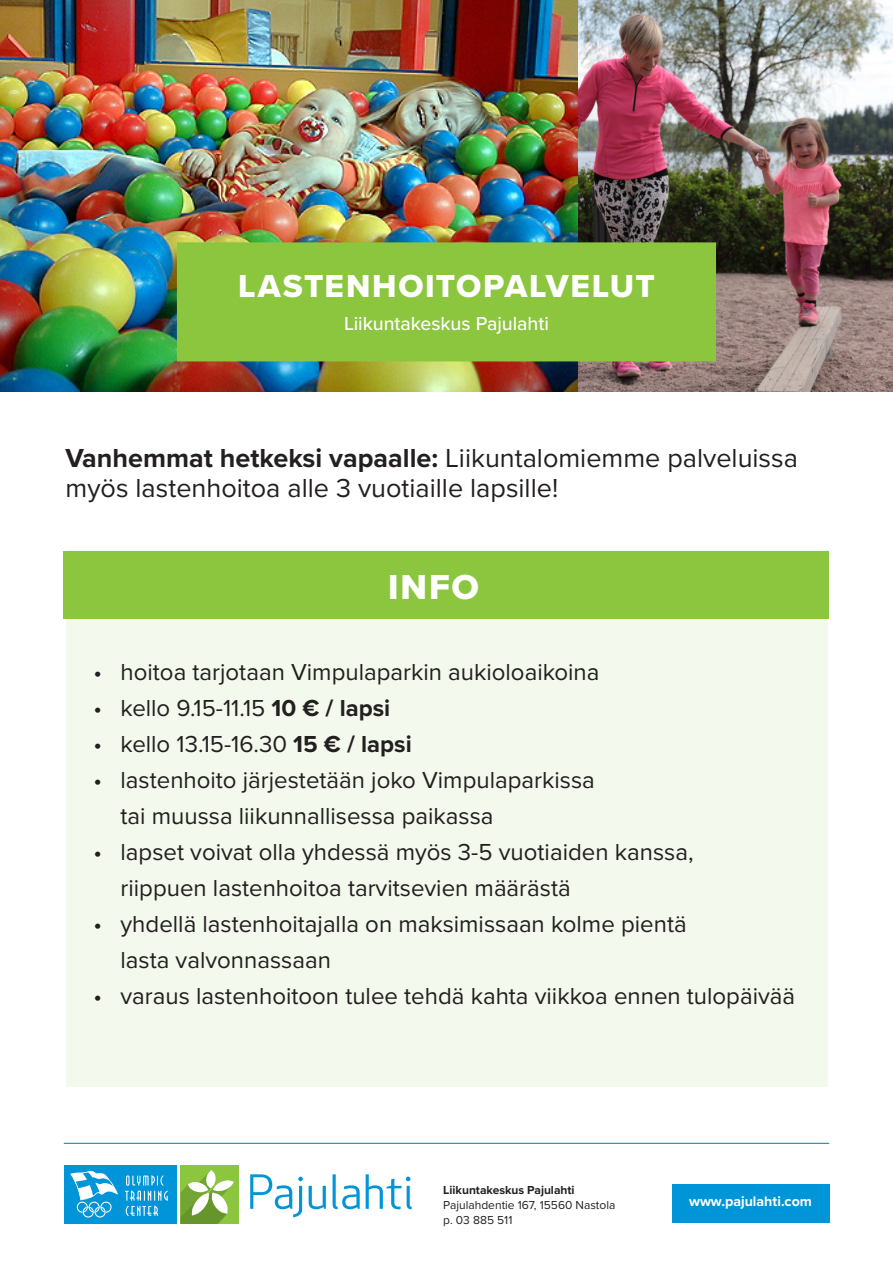
<style>
.page{position:relative;width:893px;height:1263px;background:#fff}
.page>*{position:absolute;margin:0;border:0;box-sizing:border-box;transform-origin:0 0}
.Infoboksin_otsikko{font:36px "Proxima Nova Extrabld";color:#fff}
.Leipäteksti_9_5_pt{font:33px "Proxima Nova Extrabld";letter-spacing:.05em;color:#fff}
.Väliotsikko{font:27px/30px "Proxima Nova";color:#231f20}
.t1{font:24px/36px "Proxima Nova";color:#231f20}
.Leipäteksti_9_5_pt-2{font:500 19.5px "Proxima Nova";letter-spacing:-.005em;color:#fff}
.Leipäteksti_englanti{font:700 14.25px "Proxima Nova";color:#fff}
.Osoitetiedot_8_pt{font:12px "Proxima Nova";color:#231f20}
.Osoitetiedot_8_pt-2{font:700 12px "Proxima Nova";color:#231f20}
.s1{font-weight:700}
</style>
<div class="page">
<img style="left:0;top:0;width:579px;height:391px">
<img style="left:579px;top:0;width:314px;height:391px">
<div style="left:177px;top:242px;width:539px;height:119px;background:#8bc63e"></div>
<svg style="left:250px;top:1174px;width:162px;height:43px"></svg>
<div style="left:181px;top:1165px;width:58px;height:59px;background:#8bc63e"></div>
<svg style="left:181px;top:1171px;width:53px;height:53px"></svg>
<div style="left:64px;top:1165px;width:113px;height:59px;background:#0095d9"></div>
<svg style="left:70px;top:1170px;width:48px;height:47px"></svg>
<svg style="left:125px;top:1175px;width:43px;height:41px"></svg>
<div style="left:672px;top:1184px;width:157px;height:38px;background:#0095d9"></div>
<hr style="left:64px;top:1143px;width:765px;height:1px;background:#0095d9">
<div style="left:66px;top:550px;width:761px;height:536px;background:#f3f9ec"></div>
<div style="left:64px;top:551px;width:765px;height:68px;background:#8bc63e"></div>
<p class="Leipäteksti_9_5_pt" style="left:238px;top:261px;width:418px">LASTENHOITOPALVELUT</p>
<p class="Leipäteksti_9_5_pt-2" style="left:344px;top:309px;width:206px">Liikuntakeskus Pajulahti</p>
<p class="Väliotsikko" style="left:66px;top:441px;width:734px"><span class="s1">Vanhemmat hetkeksi vapaalle:</span> Liikuntalomiemme palveluissa myös lastenhoitoa alle 3 vuotiaille lapsille!</p>
<p class="Infoboksin_otsikko" style="left:388px;top:560px;width:92px">INFO</p>
<p class="t1" style="left:94px;top:653px;width:507px">• hoitoa tarjotaan Vimpulaparkin aukioloaikoina</p>
<p class="t1" style="left:94px;top:689px;width:298px">• kello 9.15-11.15 <span class="s1">10 € / lapsi</span></p>
<p class="t1" style="left:94px;top:725px;width:320px">• kello 13.15-16.30 <span class="s1">15 € / lapsi</span></p>
<p class="t1" style="left:121px;top:761px;width:476px;text-indent:-27px">• lastenhoito järjestetään joko Vimpulaparkissa tai muussa liikunnallisessa paikassa</p>
<p class="t1" style="left:121px;top:833px;width:574px;text-indent:-27px">• lapset voivat olla yhdessä myös 3-5 vuotiaiden kanssa, riippuen lastenhoitoa tarvitsevien määrästä</p>
<p class="t1" style="left:121px;top:905px;width:568px;text-indent:-27px">• yhdellä lastenhoitajalla on maksimissaan kolme pientä lasta valvonnassaan</p>
<p class="t1" style="left:94px;top:977px;width:703px">• varaus lastenhoitoon tulee tehdä kahta viikkoa ennen tulopäivää</p>
<p class="Osoitetiedot_8_pt-2" style="left:443px;top:1180px;width:133px">Liikuntakeskus Pajulahti</p>
<p class="Osoitetiedot_8_pt" style="left:443px;top:1195px;width:174px">Pajulahdentie 167, 15560 Nastola</p>
<p class="Osoitetiedot_8_pt" style="left:443px;top:1210px;width:71px">p. 03 885 511</p>
<p class="Leipäteksti_englanti" style="left:689px;top:1191px;width:124px">www.pajulahti.com</p>
</div>
